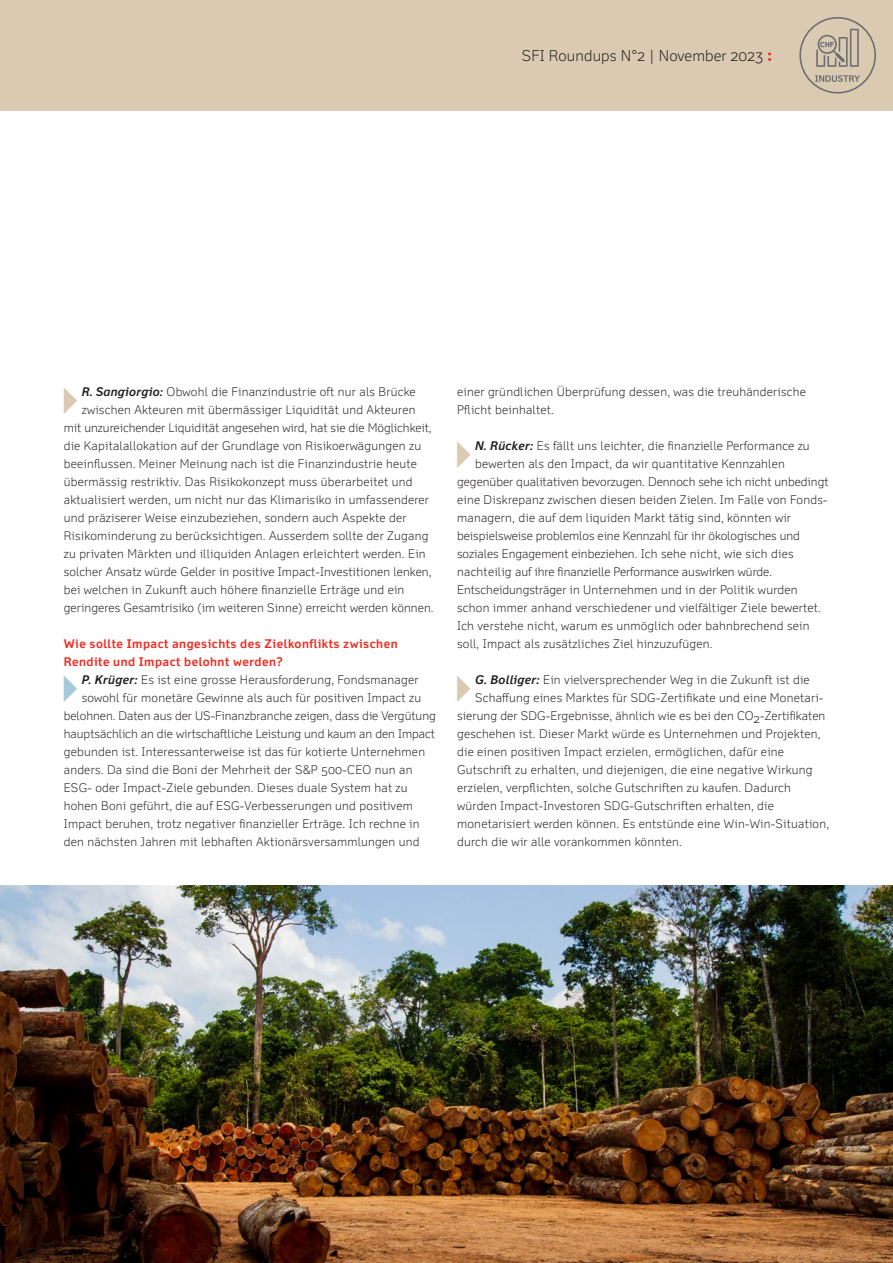
<style>
.page{position:relative;width:893px;height:1263px;background:#fff}
.page>*{position:absolute;margin:0;border:0;box-sizing:border-box;transform-origin:0 0}
.t1{font:300 15px "Felbridge Pro";letter-spacing:.01em;color:#231f20}
.Copy{font:300 12px/18px "Felbridge Pro";letter-spacing:.02em;color:#231f20}
.Copy-2{font:300 12px "Felbridge Pro";color:#231f20}
.Subtitle_ohne_absatz{font:700 12px/18px "Felbridge Pro";letter-spacing:.04em;color:#ee2e22}
.s1{font-family:"New Baskerville Std";font-weight:400;font-size:16.5px;color:#ee2e22}
.s2{font-weight:700;font-style:italic}
</style>
<div class="page">
<div style="left:0;top:0;width:893px;height:111px;background:#dacab2"></div>
<svg style="left:799px;top:17px;width:77px;height:77px"></svg>
<img style="left:0;top:886px;width:893px;height:377px">
<p class="t1" style="left:522px;top:47px;width:251px">SFI Roundups N°2 | November 2023 <span class="s1">:</span></p>
<p class="Copy" style="left:82px;top:382px;width:335px"><span class="s2">R. Sangiorgio:</span> Obwohl die Finanzindustrie oft nur als Brücke</p>
<p class="Copy" style="left:82px;top:400px;width:335px">zwischen Akteuren mit übermässiger Liquidität und Akteuren</p>
<p class="Copy-2" style="left:64px;top:420px;width:369px">mit unzureichender Liquidität angesehen wird, hat sie die Möglichkeit,</p>
<p class="Copy" style="left:64px;top:436px;width:359px">die Kapitalallokation auf der Grundlage von Risikoerwägungen zu</p>
<p class="Copy" style="left:64px;top:454px;width:355px">beeinflussen. Meiner Meinung nach ist die Finanzindustrie heute</p>
<p class="Copy" style="left:64px;top:472px;width:350px">übermässig restriktiv. Das Risikokonzept muss überarbeitet und</p>
<p class="Copy" style="left:64px;top:490px;width:367px">aktualisiert werden, um nicht nur das Klimarisiko in umfassenderer</p>
<p class="Copy" style="left:64px;top:508px;width:344px">und präziserer Weise einzubeziehen, sondern auch Aspekte der</p>
<p class="Copy" style="left:64px;top:526px;width:366px">Risikominderung zu berücksichtigen. Ausserdem sollte der Zugang</p>
<p class="Copy" style="left:64px;top:544px;width:363px">zu privaten Märkten und illiquiden Anlagen erleichtert werden. Ein</p>
<p class="Copy" style="left:64px;top:562px;width:369px">solcher Ansatz würde Gelder in positive Impact-Investitionen lenken,</p>
<p class="Copy" style="left:64px;top:580px;width:342px">bei welchen in Zukunft auch höhere finanzielle Erträge und ein</p>
<p class="Copy" style="left:64px;top:598px;width:371px">geringeres Gesamtrisiko (im weiteren Sinne) erreicht werden können.</p>
<p class="Subtitle_ohne_absatz" style="left:64px;top:634px;width:335px">Wie sollte Impact angesichts des Zielkonflikts zwischen<br>Rendite und Impact belohnt werden?</p>
<p class="Copy" style="left:82px;top:670px;width:338px"><span class="s2">P. Krüger:</span> Es ist eine grosse Herausforderung, Fondsmanager</p>
<p class="Copy" style="left:82px;top:688px;width:341px">sowohl für monetäre Gewinne als auch für positiven Impact zu</p>
<p class="Copy-2" style="left:64px;top:708px;width:374px">belohnen. Daten aus der US-Finanzbranche zeigen, dass die Vergütung</p>
<p class="Copy-2" style="left:64px;top:726px;width:373px">hauptsächlich an die wirtschaftliche Leistung und kaum an den Impact</p>
<p class="Copy" style="left:64px;top:742px;width:363px">gebunden ist. Interessanterweise ist das für kotierte Unternehmen</p>
<p class="Copy" style="left:64px;top:760px;width:350px">anders. Da sind die Boni der Mehrheit der S&amp;P 500-CEO nun an</p>
<p class="Copy" style="left:64px;top:778px;width:345px">ESG- oder Impact-Ziele gebunden. Dieses duale System hat zu</p>
<p class="Copy" style="left:64px;top:796px;width:351px">hohen Boni geführt, die auf ESG-Verbesserungen und positivem</p>
<p class="Copy" style="left:64px;top:814px;width:357px">Impact beruhen, trotz negativer finanzieller Erträge. Ich rechne in</p>
<p class="Copy" style="left:64px;top:832px;width:357px">den nächsten Jahren mit lebhaften Aktionärsversammlungen und</p>
<p class="Copy" style="left:457px;top:382px;width:350px">einer gründlichen Überprüfung dessen, was die treuhänderische<br>Pflicht beinhaltet.</p>
<p class="Copy" style="left:475px;top:436px;width:336px"><span class="s2">N. Rücker:</span> Es fällt uns leichter, die finanzielle Performance zu</p>
<p class="Copy" style="left:475px;top:454px;width:311px">bewerten als den Impact, da wir quantitative Kennzahlen</p>
<p class="Copy-2" style="left:457px;top:474px;width:373px">gegenüber qualitativen bevorzugen. Dennoch sehe ich nicht unbedingt</p>
<p class="Copy" style="left:457px;top:490px;width:371px">eine Diskrepanz zwischen diesen beiden Zielen. Im Falle von Fonds-</p>
<p class="Copy" style="left:457px;top:508px;width:335px">managern, die auf dem liquiden Markt tätig sind, könnten wir</p>
<p class="Copy-2" style="left:457px;top:528px;width:344px">beispielsweise problemlos eine Kennzahl für ihr ökologisches und</p>
<p class="Copy-2" style="left:457px;top:546px;width:338px">soziales Engagement einbeziehen. Ich sehe nicht, wie sich dies</p>
<p class="Copy-2" style="left:457px;top:564px;width:316px">nachteilig auf ihre finanzielle Performance auswirken würde.</p>
<p class="Copy" style="left:457px;top:580px;width:342px">Entscheidungsträger in Unternehmen und in der Politik wurden</p>
<p class="Copy" style="left:457px;top:598px;width:365px">schon immer anhand verschiedener und vielfältiger Ziele bewertet.</p>
<p class="Copy" style="left:457px;top:616px;width:354px">Ich verstehe nicht, warum es unmöglich oder bahnbrechend sein</p>
<p class="Copy" style="left:457px;top:634px;width:257px">soll, Impact als zusätzliches Ziel hinzuzufügen.</p>
<p class="Copy" style="left:475px;top:670px;width:336px"><span class="s2">G. Bolliger:</span> Ein vielversprechender Weg in die Zukunft ist die</p>
<p class="Copy" style="left:475px;top:688px;width:349px">Schaffung eines Marktes für SDG-Zertifikate und eine Monetari-</p>
<p class="Copy" style="left:457px;top:706px;width:370px">sierung der SDG-Ergebnisse, ähnlich wie es bei den CO2-Zertifikaten</p>
<p class="Copy" style="left:457px;top:724px;width:365px">geschehen ist. Dieser Markt würde es Unternehmen und Projekten,</p>
<p class="Copy" style="left:457px;top:742px;width:328px">die einen positiven Impact erzielen, ermöglichen, dafür eine</p>
<p class="Copy" style="left:457px;top:760px;width:357px">Gutschrift zu erhalten, und diejenigen, die eine negative Wirkung</p>
<p class="Copy" style="left:457px;top:778px;width:335px">erzielen, verpflichten, solche Gutschriften zu kaufen. Dadurch</p>
<p class="Copy" style="left:457px;top:796px;width:318px">würden Impact-Investoren SDG-Gutschriften erhalten, die</p>
<p class="Copy" style="left:457px;top:814px;width:374px">monetarisiert werden können. Es entstünde eine Win-Win-Situation,</p>
<p class="Copy" style="left:457px;top:832px;width:226px">durch die wir alle vorankommen könnten.</p>
</div>
